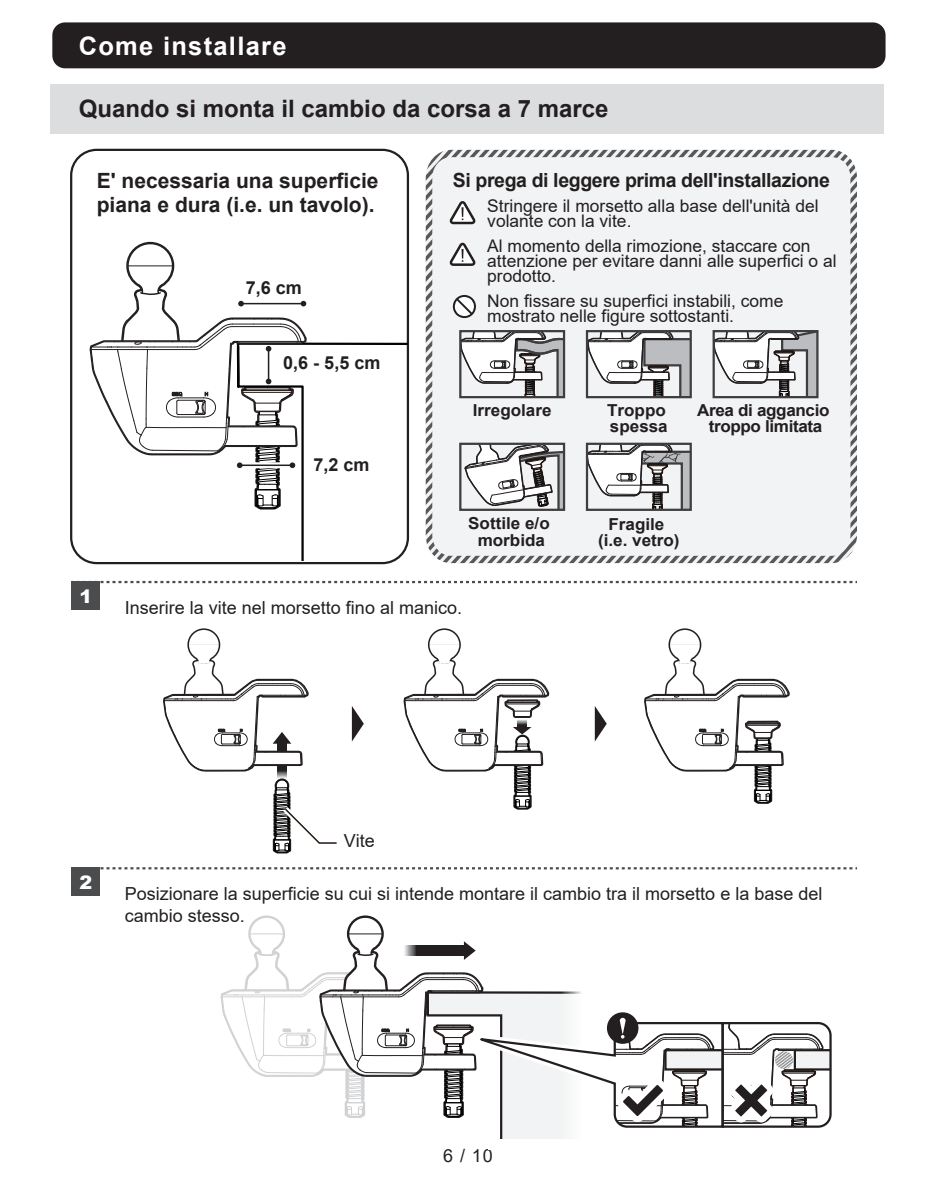
<style>
.page{position:relative;width:936px;height:1191px;background:#fff}
.page>*{position:absolute;margin:0;border:0;box-sizing:border-box;transform-origin:0 0}
.t1{font:700 25.5px "Arial";letter-spacing:.05em;color:#fff}
.t2{font:700 24px "Arial";color:#231f20}
.t3{font:700 21px/24px "Arial";color:#231f20}
.t4{font:700 19.5px "Arial";letter-spacing:-.02em;color:#231f20}
.t5{font:900 18.6px "Arial";color:#fff}
.t6{font:18px/21.9px "Arial";color:#231f20}
.t7{font:700 18px "Arial";color:#231f20}
.t8{font:17.4px/15px "Arial";color:#231f20}
.t9{font:700 16.5px/16.5px "Arial";color:#231f20;text-align:center}
.t10{font:700 16.5px/16.5px "Arial";letter-spacing:-.02em;color:#231f20;text-align:center}
</style>
<div class="page">
<div style="left:568px;top:150px;width:9px;height:413px;background:#f2f3f4"></div>
<div style="left:577px;top:150px;width:9px;height:413px;background:#f2f3f4"></div>
<div style="left:586px;top:150px;width:9px;height:413px;background:#f2f3f4"></div>
<div style="left:595px;top:150px;width:9px;height:413px;background:#f2f3f4"></div>
<div style="left:604px;top:150px;width:9px;height:413px;background:#f2f3f4"></div>
<div style="left:613px;top:150px;width:9px;height:413px;background:#f2f3f4"></div>
<div style="left:622px;top:150px;width:9px;height:413px;background:#f2f3f4"></div>
<div style="left:631px;top:150px;width:10px;height:413px;background:#f2f3f4"></div>
<div style="left:641px;top:150px;width:9px;height:413px;background:#f2f3f4"></div>
<div style="left:650px;top:150px;width:9px;height:413px;background:#f2f3f4"></div>
<div style="left:659px;top:150px;width:9px;height:413px;background:#f2f3f4"></div>
<div style="left:668px;top:150px;width:9px;height:413px;background:#f2f3f4"></div>
<div style="left:677px;top:150px;width:9px;height:413px;background:#f2f3f4"></div>
<svg style="left:686px;top:150px;width:9px;height:413px;fill:#f2f3f4"></svg>
<div style="left:695px;top:150px;width:9px;height:413px;background:#f2f3f4"></div>
<div style="left:704px;top:150px;width:9px;height:413px;background:#f2f3f4"></div>
<svg style="left:713px;top:150px;width:144px;height:413px"></svg>
<div style="left:712px;top:330px;width:106px;height:68px;border:2px solid #3e3e3f"></div>
<svg style="left:589px;top:446px;width:99px;height:62px"></svg>
<div style="left:586px;top:443px;width:105px;height:68px;border:2px solid #3e3e3f"></div>
<svg style="left:589px;top:333px;width:99px;height:62px"></svg>
<div style="left:586px;top:330px;width:105px;height:68px;border:2px solid #3e3e3f"></div>
<svg style="left:425px;top:150px;width:139px;height:413px"></svg>
<div style="left:459px;top:443px;width:106px;height:68px;border:2px solid #3e3e3f"></div>
<div style="left:70px;top:149px;width:339px;height:415px;border:2px solid #231f20;border-radius:26px"></div>
<svg style="left:90px;top:242px;width:318px;height:319px"></svg>
<svg style="left:100px;top:581px;width:757px;height:2px"></svg>
<div style="left:71px;top:581px;width:29px;height:29px;background:#4b4c4d"></div>
<svg style="left:100px;top:867px;width:757px;height:2px"></svg>
<div style="left:71px;top:867px;width:29px;height:29px;background:#4b4c4d"></div>
<div style="left:275px;top:737px;width:14px;height:43px;border:4px solid #fff"></div>
<svg style="left:277px;top:771px;width:10px;height:6px"></svg>
<svg style="left:163px;top:628px;width:146px;height:143px"></svg>
<svg style="left:403px;top:628px;width:146px;height:181px"></svg>
<svg style="left:644px;top:628px;width:145px;height:176px"></svg>
<svg style="left:352px;top:706px;width:12px;height:35px"></svg>
<svg style="left:594px;top:706px;width:12px;height:35px"></svg>
<svg style="left:500px;top:1135px;width:60px;height:4px"></svg>
<svg style="left:220px;top:915px;width:612px;height:220px"></svg>
<svg style="left:273px;top:778px;width:64px;height:75px"></svg>
<div style="left:52px;top:22px;width:833px;height:46px;background:#231f20;border-radius:13px"></div>
<div style="left:50px;top:84px;width:833px;height:50px;background:#dcdddf"></div>
<h1 class="t1" style="left:79px;top:28px;width:209px">Come installare</h1>
<h2 class="t2" style="left:79px;top:92px;width:531px">Quando si monta il cambio da corsa a 7 marce</h2>
<p class="t3" style="left:97px;top:169px;width:283px">E' necessaria una superficie piana e dura (i.e. un tavolo).</p>
<p class="t7" style="left:246px;top:275px;width:58px">7,6 cm</p>
<p class="t7" style="left:283px;top:350px;width:99px">0,6 - 5,5 cm</p>
<p class="t7" style="left:313px;top:452px;width:58px">7,2 cm</p>
<p class="t4" style="left:453px;top:166px;width:378px">Si prega di leggere prima dell'installazione</p>
<p class="t8" style="left:487px;top:198px;width:333px">Stringere il morsetto alla base dell'unità del volante con la vite.</p>
<p class="t8" style="left:487px;top:238px;width:351px">Al momento della rimozione, staccare con attenzione per evitare danni alle superfici o al prodotto.</p>
<p class="t8" style="left:487px;top:293px;width:297px">Non fissare su superfici instabili, come mostrato nelle figure sottostanti.</p>
<p class="t9" style="left:473px;top:402px;width:80px">Irregolare</p>
<p class="t10" style="left:697px;top:402px;width:134px">Area di aggancio troppo limitata</p>
<p class="t9" style="left:607px;top:402px;width:62px;text-align:left">Troppo spessa</p>
<p class="t5" style="left:79px;top:583px;width:14px">1</p>
<p class="t9" style="left:468px;top:514px;width:83px;line-height:17.4px">Sottile e/o morbida</p>
<p class="t9" style="left:598px;top:516px;width:83px">Fragile (i.e. vetro)</p>
<p class="t6" style="left:125px;top:596px;width:339px">Inserire la vite nel morsetto fino al manico.</p>
<p class="t6" style="left:344px;top:829px;width:33px">Vite</p>
<p class="t5" style="left:79px;top:868px;width:14px">2</p>
<p class="t6" style="left:125px;top:882px;width:699px">Posizionare la superficie su cui si intende montare il cambio tra il morsetto e la base del cambio stesso.</p>
<p class="t6" style="left:443px;top:1145px;width:51px">6 / 10</p>
</div>
